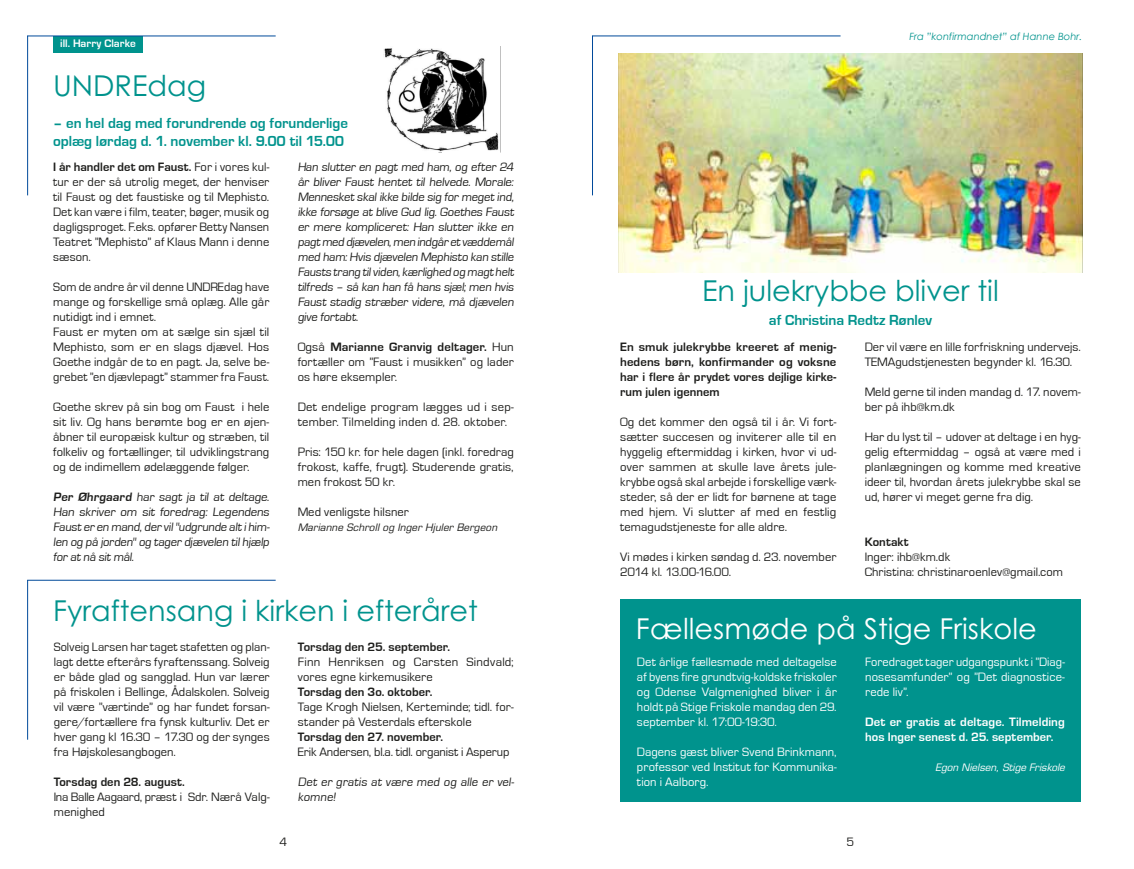
<style>
.page{position:relative;width:1134px;height:869px;background:#fff}
.page>*{position:absolute;margin:0;border:0;box-sizing:border-box;transform-origin:0 0}
.t1{font:28.75px "Century Gothic Std";color:#00938d}
.t2{font:28.75px "Century Gothic Std";color:#fff}
.t3{font:700 15px/17.5px "Eurostile";letter-spacing:-.005em;color:#00938d}
.t4{font:12.5px/15px "Eurostile";letter-spacing:.005em;color:#1d1d1b}
.t5{font:12.5px/15px "Eurostile";letter-spacing:.005em;color:#fff;text-align:justify}
.t6{font:700 12.5px/15px "Eurostile";letter-spacing:.005em;color:#1d1d1b;text-align:justify}
.t7{font:700 12.5px/15px "Eurostile";letter-spacing:.005em;color:#fff}
.t8{font:700 11.25px "Eurostile";letter-spacing:.005em;color:#fff}
.t9{font:italic 10px "Eurostile";letter-spacing:.01em;color:#1d1d1b}
.t10{font:italic 10px "Century Gothic";color:#00938d}
.t11{font:italic 10px "Eurostile";color:#fff}
.s1{font-weight:700}
</style>
<div class="page">
<div style="left:54px;top:36px;width:89px;height:17px;background:#00938d"></div>
<hr style="left:592px;top:36px;width:1px;height:159px;background:#004a9a">
<hr style="left:592px;top:35px;width:248px;height:1px;background:#004a9a">
<hr style="left:27px;top:36px;width:1px;height:159px;background:#004a9a">
<hr style="left:27px;top:35px;width:249px;height:1px;background:#004a9a">
<hr style="left:27px;top:579px;width:1px;height:160px;background:#004a9a">
<hr style="left:27px;top:579px;width:249px;height:1px;background:#004a9a">
<img style="left:383px;top:48px;width:116px;height:104px">
<img style="left:619px;top:53px;width:463px;height:219px">
<div style="left:620px;top:599px;width:461px;height:202px;background:#00938d"></div>
<p class="t8" style="left:60px;top:38px;width:77px">ill. Harry Clarke</p>
<h1 class="t1" style="left:53px;top:68px;width:155px">UNDREdag</h1>
<p class="t3" style="left:53px;top:115px;width:296px">– en hel dag med forundrende og forunderlige oplæg lørdag d. 1. november kl. 9.00 til 15.00</p>
<p class="t4" style="left:53px;top:159px;width:218px;text-align:justify"><span class="s1">I år handler det om Faust.</span> For i vores kul&shy;tur er der så utrolig meget, der henviser til Faust og det faustiske og til Mephisto.<br>Det kan være i film, teater, bøger, musik og dagligsproget. F.eks. opfører Betty Nansen Teatret ”Mephisto” af Klaus Mann i denne sæson.</p>
<p class="t4" style="left:53px;top:279px;width:218px">Som de andre år vil denne UNDREdag have mange og forskellige små oplæg. Alle går nutidigt ind i emnet.<br>Faust er myten om at sælge sin sjæl til Mephisto, som er en slags djævel. Hos Goethe indgår de to en pagt. Ja, selve be&shy;grebet ”en djævlepagt” stammer fra Faust.</p>
<p class="t4" style="left:53px;top:399px;width:218px;text-align:justify">Goethe skrev på sin bog om Faust i hele sit liv. Og hans berømte bog er en øjen&shy;åbner til europæisk kultur og stræben, til folkeliv og fortællinger, til udviklingstrang og de indimellem ødelæggende følger.</p>
<p class="t4" style="left:53px;top:489px;width:219px;text-align:justify"><span class="s1">Per Øhrgaard</span> har sagt ja til at deltage.<br>Han skriver om sit foredrag: Legendens Faust er en mand,der vil"udgrunde alt ihim&shy;len og på jorden" og tager djævelen til hjælp for at nå sit mål.</p>
<p class="t4" style="left:298px;top:159px;width:219px;text-align:justify">Han slutter en pagt med ham, og efter 24 år bliver Faust hentet til helvede. Morale:<br>Mennesket skal ikke bilde sig for meget ind, ikke forsøge at blive Gud lig. Goethes Faust er mere kompliceret: Han slutter ikke en pagtmed djævelen,men indgår etvæddemål med ham:Hvis djævelen Mephisto kan stille Fausts trang tilviden,kærlighed og magt helt tilfreds – så kan han få hans sjæl; men hvis Faust stadig stræber videre, må djævelen give fortabt.</p>
<p class="t4" style="left:298px;top:339px;width:218px;text-align:justify">Også <span class="s1">Marianne Granvig deltager.</span> Hun fortæller om ”Faust i musikken” og lader os høre eksempler.</p>
<p class="t4" style="left:298px;top:399px;width:218px">Det endelige program lægges ud i sep&shy;tember. Tilmelding inden d. 28. oktober.</p>
<p class="t4" style="left:298px;top:444px;width:218px;text-align:justify">Pris: 150 kr. for hele dagen (inkl. foredrag frokost, kaffe, frugt). Studerende gratis, men frokost 50 kr.</p>
<p class="t4" style="left:298px;top:504px;width:113px">Med venligste hilsner</p>
<p class="t9" style="left:298px;top:521px;width:201px">Marianne Schroll og Inger Hjuler Bergeon</p>
<h1 class="t1" style="left:53px;top:593px;width:426px">Fyraftensang i kirken i efteråret</h1>
<p class="t4" style="left:54px;top:639px;width:217px;text-align:justify">Solveig Larsen har taget stafetten og plan&shy;lagt dette efterårs fyraftenssang. Solveig er både glad og sangglad. Hun var lærer på friskolen i Bellinge, Ådalskolen. Solveig vil være ”værtinde” og har fundet forsan&shy;gere/fortællere fra fynsk kulturliv. Det er hver gang kl 16.30 – 17.30 og der synges fra Højskolesangbogen.</p>
<p class="t6" style="left:54px;top:774px;width:133px">Torsdag den 28. august.</p>
<p class="t4" style="left:54px;top:789px;width:217px">Ina Balle Aagaard, præst i Sdr. Nærå Valg&shy;menighed</p>
<p class="t6" style="left:298px;top:639px;width:154px">Torsdag den 25. september.</p>
<p class="t4" style="left:298px;top:654px;width:217px">Finn Henriksen og Carsten Sindvald; vores egne kirkemusikere</p>
<p class="t6" style="left:298px;top:684px;width:136px">Torsdag den 3o. oktober.</p>
<p class="t4" style="left:298px;top:699px;width:217px">Tage Krogh Nielsen, Kerteminde; tidl. for&shy;stander på Vesterdals efterskole</p>
<p class="t6" style="left:298px;top:729px;width:147px">Torsdag den 27. november.</p>
<p class="t4" style="left:298px;top:744px;width:213px">Erik Andersen, bl.a. tidl. organist i Asperup</p>
<p class="t4" style="left:298px;top:774px;width:219px">Det er gratis at være med og alle er vel&shy;komne!</p>
<p class="t10" style="left:909px;top:30px;width:174px">Fra ”konfirmandnet” af Hanne Bohr.</p>
<h1 class="t1" style="left:702px;top:273px;width:298px">En julekrybbe bliver til</h1>
<p class="t3" style="left:769px;top:311px;width:165px">af Christina Redtz Rønlev</p>
<p class="t6" style="left:620px;top:339px;width:218px">En smuk julekrybbe kreeret af menig&shy;hedens børn, konfirmander og voksne har i flere år prydet vores dejlige kirke&shy;rum julen igennem</p>
<p class="t4" style="left:620px;top:414px;width:218px;text-align:justify">Og det kommer den også til i år. Vi fort&shy;sætter succesen og inviterer alle til en hyggelig eftermiddag i kirken, hvor vi ud&shy;over sammen at skulle lave årets jule&shy;krybbe også skal arbejde i forskellige værk&shy;steder, så der er lidt for børnene at tage med hjem. Vi slutter af med en festlig temagudstjeneste for alle aldre.</p>
<p class="t4" style="left:620px;top:549px;width:218px">Vi mødes i kirken søndag d. 23. november<br>2014 kl. 13.00-16.00.</p>
<p class="t4" style="left:865px;top:339px;width:218px">Der vil være en lille forfriskning undervejs.<br>TEMAgudstjenesten begynder kl. 16.30.</p>
<p class="t4" style="left:865px;top:384px;width:218px">Meld gerne til inden mandag d. 17. novem&shy;ber på ihb@km.dk</p>
<p class="t4" style="left:865px;top:429px;width:218px;text-align:justify">Har du lyst til – udover at deltage i en hyg&shy;gelig eftermiddag – også at være med i planlægningen og komme med kreative ideer til, hvordan årets julekrybbe skal se ud, hører vi meget gerne fra dig.</p>
<p class="t6" style="left:865px;top:534px;width:46px">Kontakt</p>
<p class="t4" style="left:865px;top:549px;width:200px">Inger: ihb@km.dk<br>Christina: christinaroenlev@gmail.com</p>
<h1 class="t2" style="left:636px;top:611px;width:402px">Fællesmøde på Stige Friskole</h1>
<p class="t5" style="left:637px;top:654px;width:201px">Det årlige fællesmøde med deltagelse af byens fire grundtvig-koldske friskoler og Odense Valgmenighed bliver i år holdt på Stige Friskole mandag den 29. september kl. 17:00-19:30.</p>
<p class="t5" style="left:637px;top:744px;width:201px">Dagens gæst bliver Svend Brinkmann, professor ved Institut for Kommunika&shy;tion i Aalborg.</p>
<p class="t5" style="left:865px;top:654px;width:201px">Foredraget tager udgangspunkt i ”Diag&shy;nosesamfunder” og ”Det diagnostice&shy;rede liv”.</p>
<p class="t7" style="left:865px;top:714px;width:201px">Det er gratis at deltage. Tilmelding hos Inger senest d. 25. september.</p>
<p class="t11" style="left:936px;top:761px;width:131px">Egon Nielsen, Stige Friskole</p>
<p class="t4" style="left:280px;top:834px;width:9px">4</p>
<p class="t4" style="left:847px;top:834px;width:9px">5</p>
</div>
